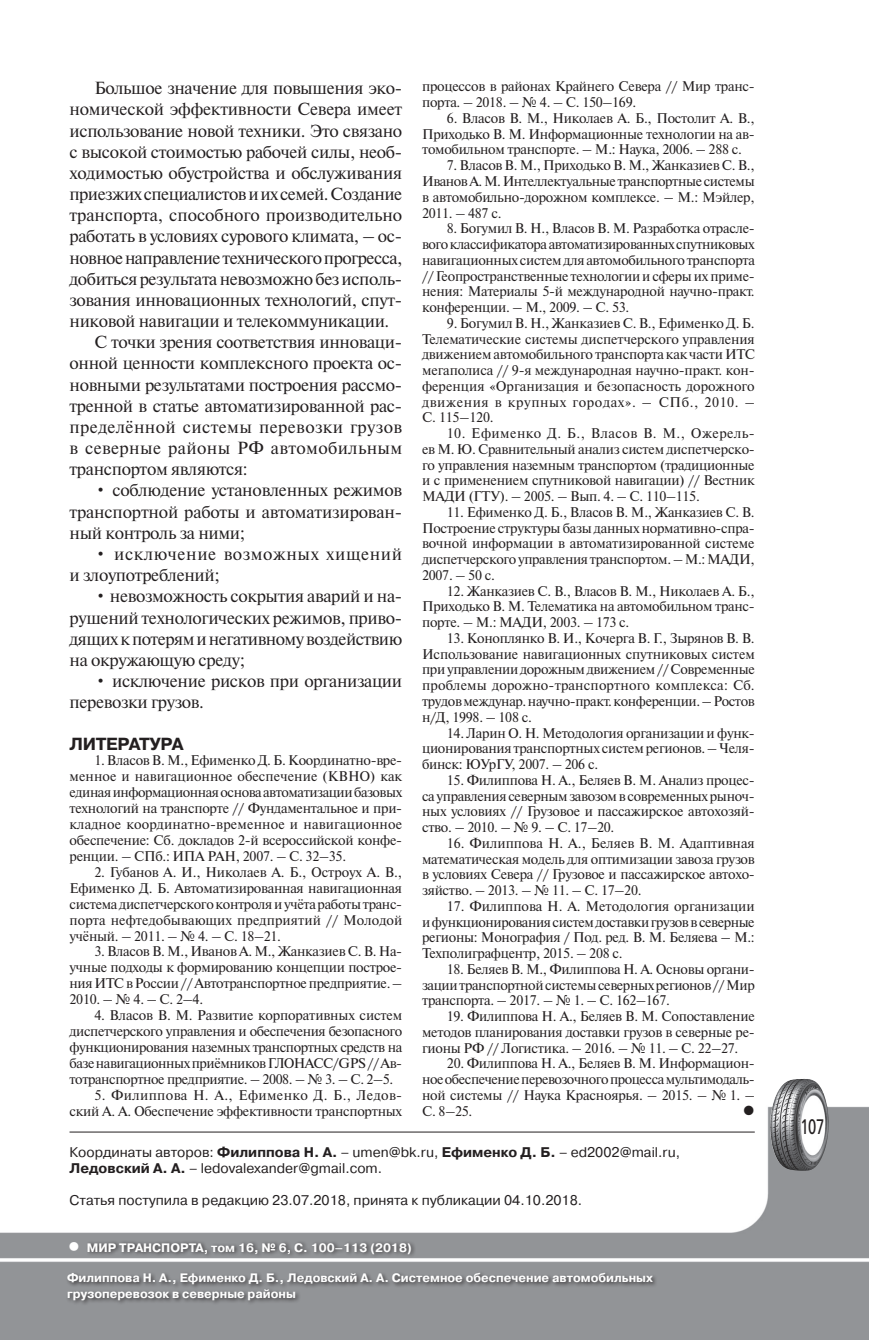
<style>
.page{position:relative;width:869px;height:1340px;background:#fff}
.page>*{position:absolute;margin:0;border:0;box-sizing:border-box;transform-origin:0 0}
.liter_MT{font:26.25px "Symbol";color:#231f20}
.t1{font:700 24.5px "Pragmatica C";color:#fff}
.t2{font:21px "Free Set C";color:#231f20;scale:.7 1}
.Text{font:17.5px/21.2px "Newton C";letter-spacing:-.02em;color:#231f20;text-align:justify}
.Text-2{font:17.5px/21.2px "Newton C";letter-spacing:.035em;color:#231f20}
.Podzag{font:700 17.5px "Pragmatica C";letter-spacing:-.02em;color:#231f20}
.liter_MT-2{font:14px/15.8px "Newton C";letter-spacing:-.02em;color:#231f20;text-align:justify}
.avtory_afto_engl{font:14px/15.8px "Pragmatica C";color:#231f20}
.подвал_bottom{font:700 12.25px/15.8px "Pragmatica C";color:#fff}
.Подвал_топ{font:700 12.25px "Pragmatica C";color:#fff}
.s1{font-weight:700}
</style>
<div class="page">
<img style="left:0;top:1078px;width:868px;height:261px">
<img style="left:769px;top:1078px;width:33px;height:85px">
<hr style="left:69px;top:1131px;width:685px;height:1px;background:#231f20">
<div style="left:65px;top:1240px;width:593px;height:66px;background:#231f20;opacity:.75"></div>
<p class="Text" style="left:69px;top:78px;width:334px;text-indent:25px">Большое значение для повышения эко&shy;номической эффективности Севера имеет использование новой техники. Это связано с высокой стоимостью рабочей силы, необ&shy;ходимостью обустройства и обслуживания приезжих специалистов иих семей. Создание транспорта, способного производительно работать в условиях сурового климата, – ос&shy;новное направление технического прогресса, добиться результата невозможно без исполь&shy;зования инновационных технологий, спут&shy;никовой навигации и телекоммуникации.</p>
<p class="Text" style="left:69px;top:332px;width:334px;text-indent:25px">С точки зрения соответствия инноваци&shy;онной ценности комплексного проекта ос&shy;новными результатами построения рассмо&shy;тренной в статье автоматизированной рас&shy;пределённой системы перевозки грузов в северные районы РФ автомобильным транспортом являются:</p>
<p class="Text" style="left:69px;top:480px;width:334px;text-indent:25px">• соблюдение установленных режимов транспортной работы и автоматизирован&shy;ный контроль за ними;</p>
<p class="Text-2" style="left:69px;top:543px;width:334px;text-indent:25px">• исключение возможных хищений и злоупотреблений;</p>
<p class="Text" style="left:69px;top:586px;width:334px;text-indent:25px">• невозможность сокрытия аварий и на&shy;рушений технологических режимов, приво&shy;дящих кпотерям инегативному воздействию на окружающую среду;</p>
<p class="Text" style="left:69px;top:670px;width:334px;text-indent:25px">• исключение рисков при организации перевозки грузов.</p>
<p class="Podzag" style="left:69px;top:733px;width:115px">ЛИТЕРАТУРА</p>
<p class="liter_MT-2" style="left:69px;top:752px;width:334px;text-indent:25px">1. Власов В. М. , Ефименко Д. Б. Координатно-вре&shy;менное и навигационное обеспечение (КВНО) как единая информационная основа автоматизации базовых технологий на транспорте // Фундаментальное и при&shy;кладное координатно-временное и навигационное обеспечение: Сб. докладов 2-й всероссийской конфе&shy;ренции. – СПб. : ИПА РАН, 2007. – С. 32–35.</p>
<p class="liter_MT-2" style="left:69px;top:864px;width:334px;text-indent:25px">2. Губанов А. И. , Николаев А. Б. , Остроух А. В. , Ефименко Д. Б. Автоматизированная навигационная система диспетчерского контроля иучёта работы транс&shy;порта нефтедобывающих предприятий // Молодой учёный. – 2011. – № 4. – С. 18–21.</p>
<p class="liter_MT-2" style="left:69px;top:943px;width:334px;text-indent:25px">3. Власов В. М. , Иванов А. М. , Жанказиев С. В. На&shy;учные подходы к формированию концепции построе&shy;ния ИТС вРоссии // Автотранспортное предприятие. – 2010. – № 4. – С. 2–4.</p>
<p class="liter_MT-2" style="left:69px;top:1007px;width:334px;text-indent:25px">4. Власов В. М. Развитие корпоративных систем диспетчерского управления и обеспечения безопасного функционирования наземных транспортных средств на базе навигационных приёмников ГЛОНАСС/GPS // Ав&shy;тотранспортное предприятие. – 2008. – № 3. – С. 2–5.</p>
<p class="liter_MT-2" style="left:69px;top:1087px;width:334px;text-align:right">5. Филиппова Н. А. , Ефименко Д. Б. , Ледов&shy;ский А. А. Обеспечение эффективности транспортных</p>
<p class="liter_MT-2" style="left:422px;top:79px;width:334px">процессов в районах Крайнего Севера // Мир транс&shy;порта. – 2018. – № 4. – С. 150–169.</p>
<p class="liter_MT-2" style="left:422px;top:110px;width:334px;text-indent:25px">6. Власов В. М. , Николаев А. Б. , Постолит А. В. , Приходько В. М. Информационные технологии на ав&shy;томобильном транспорте. – М. : Наука, 2006. – 288 с.</p>
<p class="liter_MT-2" style="left:422px;top:158px;width:334px;text-indent:25px">7. Власов В. М. , Приходько В. М. , Жанказиев С. В. , ИвановА. М. Интеллектуальные транспортные системы в автомобильно-дорожном комплексе. – М. : Мэйлер, 2011. – 487 с.</p>
<p class="liter_MT-2" style="left:422px;top:221px;width:334px;text-align:left;text-indent:25px">8. Богумил В. Н. , Власов В. М. Разработка отрасле&shy;вого классификатора автоматизированных спутниковых навигационных систем для автомобильного транспорта // Геопространственные технологии и сферы их приме&shy;нения: Материалы 5-й международной научно-практ. конференции. – М. , 2009. – С. 53.</p>
<p class="liter_MT-2" style="left:422px;top:315px;width:334px;text-align:left;text-indent:25px">9. Богумил В. Н. , Жанказиев С. В. , Ефименко Д. Б.<br>Телематические системы диспетчерского управления движением автомобильного транспорта как части ИТС мегаполиса // 9-я международная научно-практ. кон&shy;ференция «Организация и безопасность дорожного движения в крупных городах». – СПб. , 2010. – С. 115–120.</p>
<p class="liter_MT-2" style="left:422px;top:425px;width:334px;text-indent:25px">10. Ефименко Д. Б. , Власов В. М. , Ожерель&shy;ев М. Ю. Сравнительный анализ систем диспетчерско&shy;го управления наземным транспортом (традиционные и с применением спутниковой навигации) // Вестник МАДИ (ГТУ). – 2005. – Вып. 4. – С. 110–115.</p>
<p class="liter_MT-2" style="left:422px;top:504px;width:334px;text-align:left;text-indent:25px">11. Ефименко Д. Б. , Власов В. М. , Жанказиев С. В.<br>Построение структуры базы данных нормативно-спра&shy;вочной информации в автоматизированной системе диспетчерского управления транспортом. – М. : МАДИ, 2007. – 50 с.</p>
<p class="liter_MT-2" style="left:422px;top:583px;width:334px;text-indent:25px">12. Жанказиев С. В. , Власов В. М. , Николаев А. Б. , Приходько В. М. Телематика на автомобильном транс&shy;порте. – М. : МАДИ, 2003. – 173 с.</p>
<p class="liter_MT-2" style="left:422px;top:630px;width:334px;text-align:left;text-indent:25px">13. Коноплянко В. И. , Кочерга В. Г. , Зырянов В. В.<br>Использование навигационных спутниковых систем при управлении дорожным движением // Современные проблемы дорожно-транспортного комплекса: Сб. трудов междунар. научно-практ. конференции. – Ростов н/Д, 1998. – 108 с.</p>
<p class="liter_MT-2" style="left:422px;top:725px;width:334px;text-indent:25px">14. Ларин О. Н. Методология организации и функ&shy;ционирования транспортных систем регионов. – Челя&shy;бинск: ЮУрГУ, 2007. – 206 с.</p>
<p class="liter_MT-2" style="left:422px;top:772px;width:334px;text-indent:25px">15. Филиппова Н. А. , Беляев В. М. Анализ процес&shy;са управления северным завозом в современных рыноч&shy;ных условиях // Грузовое и пассажирское автохозяй&shy;ство. – 2010. – № 9. – С. 17–20.</p>
<p class="liter_MT-2" style="left:422px;top:835px;width:334px;text-indent:25px">16. Филиппова Н. А. , Беляев В. М. Адаптивная математическая модель для оптимизации завоза грузов в условиях Севера // Грузовое и пассажирское автохо&shy;зяйство. – 2013. – № 11. – С. 17–20.</p>
<p class="liter_MT-2" style="left:422px;top:898px;width:334px;text-indent:25px">17. Филиппова Н. А. Методология организации ифункционирования систем доставки грузов всеверные регионы: Монография / Под. ред. В. М. Беляева – М. :<br>Техполиграфцентр, 2015. – 208 с.</p>
<p class="liter_MT-2" style="left:422px;top:961px;width:334px;text-indent:25px">18. Беляев В. М. , Филиппова Н. А. Основы органи&shy;зации транспортной системы северных регионов // Мир транспорта. – 2017. – № 1. – С. 162–167.</p>
<p class="liter_MT-2" style="left:422px;top:1008px;width:334px;text-indent:25px">19. Филиппова Н. А. , Беляев В. М. Сопоставление методов планирования доставки грузов в северные ре&shy;гионы РФ // Логистика. – 2016. – № 11. – С. 22–27.</p>
<p class="liter_MT-2" style="left:422px;top:1055px;width:334px;text-indent:25px">20. Филиппова Н. А. , Беляев В. М. Информацион&shy;ное обеспечение перевозочного процесса мультимодаль&shy;ной системы // Наука Красноярья. – 2015. – № 1. – С. 8–25.</p>
<p class="liter_MT" style="left:742px;top:1091px;width:14px">•</p>
<p class="avtory_afto_engl" style="left:69px;top:1144px;width:611px">Координаты авторов: <span class="s1">Филиппова Н. А.</span> – umen@bk.ru, <span class="s1">Ефименко Д. Б.</span> – ed2002@mail.ru,<br><span class="s1">Ледовский А. А.</span> – ledovalexander@gmail.com.</p>
<p class="avtory_afto_engl" style="left:69px;top:1191px;width:514px">Статья поступила в редакцию 23.07.2018, принята к публикации 04.10.2018.</p>
<h2 class="t1" style="left:66px;top:1232px;width:18px">•</h2>
<p class="Подвал_топ" style="left:87px;top:1240px;width:326px">МИР ТРАНСПОРТА, том 16, № 6, С. 100–113 (2018)</p>
<p class="подвал_bottom" style="left:67px;top:1270px;width:587px">Филиппова Н. А., Ефименко Д. Б., Ледовский А. А. Системное обеспечение автомобильных грузоперевозок в северные районы</p>
<h3 class="t2" style="left:800px;top:1115px;width:35px">107</h3>
</div>
